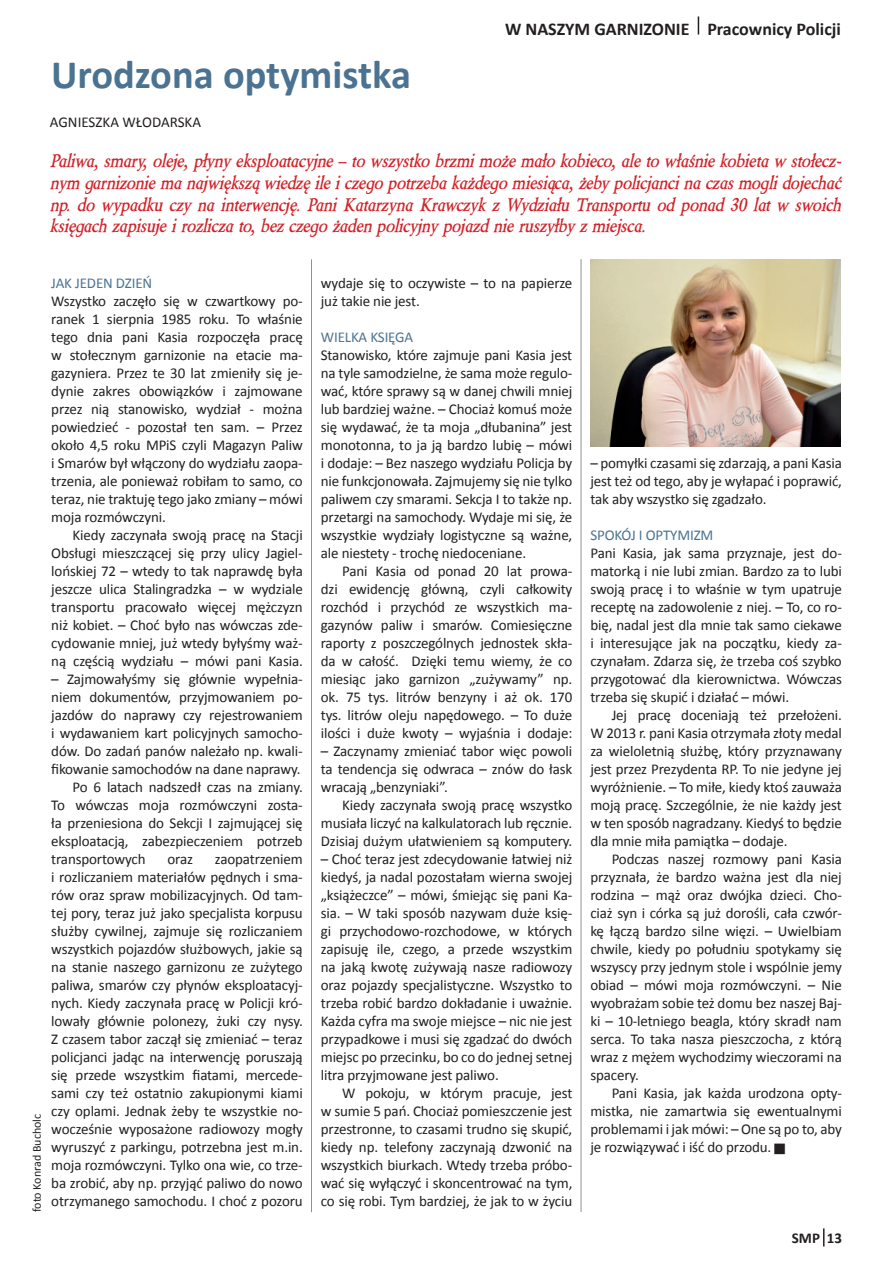
<style>
.page{position:relative;width:893px;height:1263px;background:#fff}
.page>*{position:absolute;margin:0;border:0;box-sizing:border-box;transform-origin:0 0}
.t1{font:700 40.5px "Calibri";color:#4b7391}
.t2{font:italic 700 18px/21.6px "Berylium";color:#d1232a;text-align:justify}
.t3{font:700 18px "Calibri";color:#231f20}
.t4{font:15px/18px "Calibri";letter-spacing:-.01em;color:#231f20;text-align:justify}
.t5{font:15px "Calibri";letter-spacing:-.01em;color:#4b7391}
.t6{font:700 15px "Calibri";color:#231f20}
.t7{font:12px "Calibri";color:#231f20}
</style>
<div class="page">
<svg style="left:823px;top:1228px;width:1px;height:18px"></svg>
<svg style="left:698px;top:16px;width:1px;height:19px"></svg>
<hr style="left:311px;top:259px;width:1px;height:953px;background:#231f20">
<img style="left:590px;top:259px;width:251px;height:187px">
<hr style="left:581px;top:259px;width:1px;height:953px;background:#231f20">
<h1 class="t1" style="left:51px;top:48px;width:362px">Urodzona optymistka</h1>
<p class="t4" style="left:50px;top:113px;width:153px">AGNIESZKA WŁODARSKA</p>
<p class="t3" style="left:505px;top:17px;width:337px">W NASZYM GARNIZONIE Pracownicy Policji</p>
<p class="t2" style="left:50px;top:151px;width:793px">Paliwa, smary, oleje, płyny eksploatacyjne – to wszystko brzmi może mało kobieco, ale to właśnie kobieta w stołecz&shy;nym garnizonie ma największą wiedzę ile i czego potrzeba każdego miesiąca, żeby policjanci na czas mogli dojechać np. do wypadku czy na interwencję. Pani Katarzyna Krawczyk z Wydziału Transportu od ponad 30 lat w swoich księgach zapisuje i rozlicza to, bez czego żaden policyjny pojazd nie ruszyłby z miejsca.</p>
<p class="t7" style="left:29px;top:1212px;width:100px;rotate:-90deg">foto Konrad Bucholc</p>
<p class="t5" style="left:51px;top:274px;width:102px">JAK JEDEN DZIEŃ</p>
<p class="t4" style="left:51px;top:292px;width:253px">Wszystko zaczęło się w czwartkowy po&shy;ranek 1 sierpnia 1985 roku. To właśnie tego dnia pani Kasia rozpoczęła pracę w stołecznym garnizonie na etacie ma&shy;gazyniera. Przez te 30 lat zmieniły się je&shy;dynie zakres obowiązków i zajmowane przez nią stanowisko, wydział - można powiedzieć - pozostał ten sam. – Przez około 4,5 roku MPiS czyli Magazyn Paliw i Smarów był włączony do wydziału zaopa&shy;trzenia, ale ponieważ robiłam to samo, co teraz, nie traktuję tego jako zmiany – mówi moja rozmówczyni.</p>
<p class="t4" style="left:51px;top:526px;width:253px;text-indent:21px">Kiedy zaczynała swoją pracę na Stacji Obsługi mieszczącej się przy ulicy Jagiel&shy;lońskiej 72 – wtedy to tak naprawdę była jeszcze ulica Stalingradzka – w wydziale transportu pracowało więcej mężczyzn niż kobiet. – Choć było nas wówczas zde&shy;cydowanie mniej, już wtedy byłyśmy waż&shy;ną częścią wydziału – mówi pani Kasia.</p>
<p class="t4" style="left:51px;top:670px;width:253px">– Zajmowałyśmy się głównie wypełnia-</p>
<p class="t4" style="left:51px;top:688px;width:253px">niem dokumentów, przyjmowaniem po-</p>
<p class="t4" style="left:51px;top:706px;width:253px">jazdów do naprawy czy rejestrowaniem</p>
<p class="t4" style="left:51px;top:724px;width:253px">i wydawaniem kart policyjnych samocho-</p>
<p class="t4" style="left:51px;top:742px;width:253px">dów. Do zadań panów należało np. kwali-</p>
<p class="t4" style="left:51px;top:760px;width:251px">fikowanie samochodów na dane naprawy.</p>
<p class="t4" style="left:73px;top:778px;width:232px">Po 6 latach nadszedł czas na zmiany.</p>
<p class="t4" style="left:51px;top:796px;width:253px">To wówczas moja rozmówczyni zosta-</p>
<p class="t4" style="left:51px;top:814px;width:253px">ła przeniesiona do Sekcji I zajmującej się</p>
<p class="t4" style="left:51px;top:832px;width:253px">eksploatacją, zabezpieczeniem potrzeb</p>
<p class="t4" style="left:51px;top:850px;width:96px">transportowych</p>
<p class="t4" style="left:167px;top:850px;width:27px">oraz</p>
<p class="t4" style="left:51px;top:850px;width:253px;text-indent:164px">zaopatrzeniem i rozliczaniem materiałów pędnych i sma&shy;rów oraz spraw mobilizacyjnych. Od tam&shy;tej pory, teraz już jako specjalista korpusu służby cywilnej, zajmuje się rozliczaniem wszystkich pojazdów służbowych, jakie są na stanie naszego garnizonu ze zużytego paliwa, smarów czy płynów eksploatacyj&shy;nych. Kiedy zaczynała pracę w Policji kró&shy;lowały głównie polonezy, żuki czy nysy.<br>Z czasem tabor zaczął się zmieniać – teraz policjanci jadąc na interwencję poruszają się przede wszystkim fiatami, mercede&shy;sami czy też ostatnio zakupionymi kiami czy oplami. Jednak żeby te wszystkie no&shy;wocześnie wyposażone radiowozy mogły wyruszyć z parkingu, potrzebna jest m.in. moja rozmówczyni. Tylko ona wie, co trze&shy;ba zrobić, aby np. przyjąć paliwo do nowo otrzymanego samochodu. I choć z pozoru</p>
<p class="t4" style="left:321px;top:274px;width:253px">wydaje się to oczywiste – to na papierze już takie nie jest.</p>
<p class="t5" style="left:321px;top:328px;width:94px">WIELKA KSIĘGA</p>
<p class="t4" style="left:321px;top:346px;width:253px">Stanowisko, które zajmuje pani Kasia jest na tyle samodzielne, że sama może regulo&shy;wać, które sprawy są w danej chwili mniej lub bardziej ważne. – Chociaż komuś może się wydawać, że ta moja „dłubanina” jest monotonna, to ja ją bardzo lubię – mówi i dodaje: – Bez naszego wydziału Policja by nie funkcjonowała. Zajmujemy się nie tylko paliwem czy smarami. Sekcja I to także np. przetargi na samochody. Wydaje mi się, że wszystkie wydziały logistyczne są ważne, ale niestety - trochę niedoceniane.</p>
<p class="t4" style="left:321px;top:562px;width:253px;text-indent:21px">Pani Kasia od ponad 20 lat prowa&shy;dzi ewidencję główną, czyli całkowity rozchód i przychód ze wszystkich ma&shy;gazynów paliw i smarów. Comiesięczne raporty z poszczególnych jednostek skła&shy;da w całość. Dzięki temu wiemy, że co miesiąc jako garnizon „zużywamy” np. ok. 75 tys. litrów benzyny i aż ok. 170 tys. litrów oleju napędowego. – To duże ilości i duże kwoty – wyjaśnia i dodaje:</p>
<p class="t4" style="left:321px;top:742px;width:253px">– Zaczynamy zmieniać tabor więc powoli ta tendencja się odwraca – znów do łask wracają „benzyniaki”.</p>
<p class="t4" style="left:321px;top:796px;width:253px;text-indent:21px">Kiedy zaczynała swoją pracę wszystko musiała liczyć na kalkulatorach lub ręcznie.<br>Dzisiaj dużym ułatwieniem są komputery.</p>
<p class="t4" style="left:321px;top:850px;width:253px">– Choć teraz jest zdecydowanie łatwiej niż kiedyś, ja nadal pozostałam wierna swojej „książeczce” – mówi, śmiejąc się pani Ka&shy;sia. – W taki sposób nazywam duże księ&shy;gi przychodowo-rozchodowe, w których zapisuję ile, czego, a przede wszystkim na jaką kwotę zużywają nasze radiowozy oraz pojazdy specjalistyczne. Wszystko to trzeba robić bardzo dokładanie i uważnie.<br>Każda cyfra ma swoje miejsce – nic nie jest przypadkowe i musi się zgadzać do dwóch miejsc po przecinku, bo co do jednej setnej litra przyjmowane jest paliwo.</p>
<p class="t4" style="left:321px;top:1084px;width:253px;text-indent:21px">W pokoju, w którym pracuje, jest w sumie 5 pań. Chociaż pomieszczenie jest przestronne, to czasami trudno się skupić, kiedy np. telefony zaczynają dzwonić na wszystkich biurkach. Wtedy trzeba próbo&shy;wać się wyłączyć i skoncentrować na tym, co się robi. Tym bardziej, że jak to w życiu</p>
<p class="t4" style="left:590px;top:454px;width:253px">– pomyłki czasami się zdarzają, a pani Kasia jest też od tego, aby je wyłapać i poprawić, tak aby wszystko się zgadzało.</p>
<p class="t5" style="left:590px;top:526px;width:124px">SPOKÓJ I OPTYMIZM</p>
<p class="t4" style="left:590px;top:544px;width:253px">Pani Kasia, jak sama przyznaje, jest do&shy;matorką i nie lubi zmian. Bardzo za to lubi swoją pracę i to właśnie w tym upatruje receptę na zadowolenie z niej. – To, co ro&shy;bię, nadal jest dla mnie tak samo ciekawe i interesujące jak na początku, kiedy za&shy;czynałam. Zdarza się, że trzeba coś szybko przygotować dla kierownictwa. Wówczas trzeba się skupić i działać – mówi.</p>
<p class="t4" style="left:590px;top:706px;width:253px;text-indent:21px">Jej pracę doceniają też przełożeni.<br>W 2013 r. pani Kasia otrzymała złoty medal za wieloletnią służbę, który przyznawany jest przez Prezydenta RP. To nie jedyne jej wyróżnienie. – To miłe, kiedy ktoś zauważa moją pracę. Szczególnie, że nie każdy jest w ten sposób nagradzany. Kiedyś to będzie dla mnie miła pamiątka – dodaje.</p>
<p class="t4" style="left:590px;top:850px;width:253px;text-indent:21px">Podczas naszej rozmowy pani Kasia przyznała, że bardzo ważna jest dla niej rodzina – mąż oraz dwójka dzieci. Cho&shy;ciaż syn i córka są już dorośli, cała czwór&shy;kę łączą bardzo silne więzi. – Uwielbiam chwile, kiedy po południu spotykamy się wszyscy przy jednym stole i wspólnie jemy obiad – mówi moja rozmówczyni. – Nie wyobrażam sobie też domu bez naszej Baj&shy;ki – 10-letniego beagla, który skradł nam serca. To taka nasza pieszczocha, z którą wraz z mężem wychodzimy wieczorami na spacery.</p>
<p class="t4" style="left:590px;top:1084px;width:253px;text-indent:21px">Pani Kasia, jak każda urodzona opty&shy;mistka, nie zamartwia się ewentualnymi problemami i jak mówi: – One są po to, aby je rozwiązywać i iść do przodu.</p>
<p class="t6" style="left:792px;top:1228px;width:52px">SMP 13</p>
</div>
